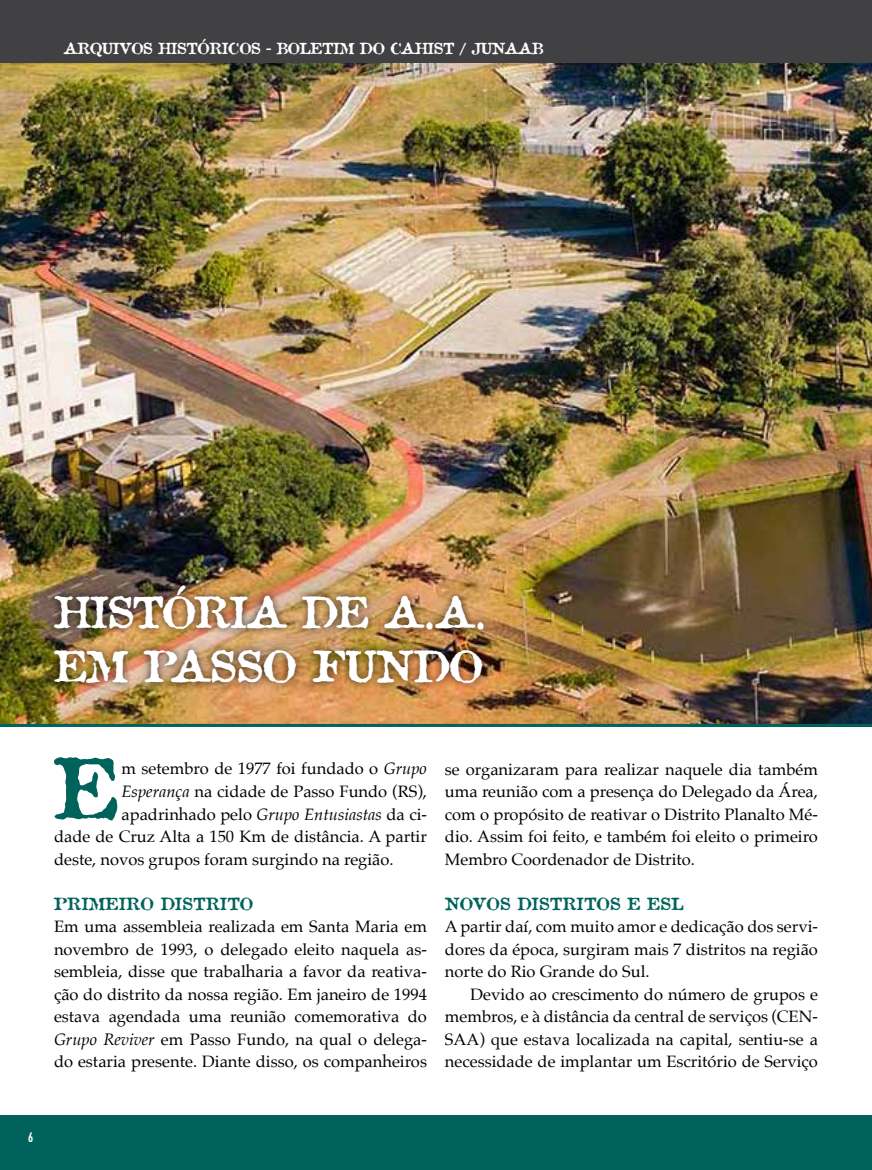
<style>
.page{position:relative;width:872px;height:1170px;background:#fff}
.page>*{position:absolute;margin:0;border:0;box-sizing:border-box;transform-origin:0 0}
.t1{font:82.5px "Attic";color:#00635b}
.t2{font:42px/54px "Attic";letter-spacing:-.025em;color:#fff}
.t3{font:16.5px/22.5px "Palatino";color:#000;text-align:justify}
.t4{font:16.5px "Attic";color:#00635b}
.t5{font:15px "Attic";letter-spacing:-.03em;color:#fff}
.t6{font:13.5px "DIN Engschrift Std";color:#fff}
.s1{font-style:italic}
</style>
<div class="page">
<img style="left:0;top:63px;width:872px;height:660px">
<div style="left:0;top:1115px;width:872px;height:54px;background:#00635b"></div>
<div style="left:0;top:0;width:872px;height:63px;background:#414042"></div>
<div style="left:46px;top:577px;width:445px;height:114px;background:#000;opacity:.75"></div>
<hr style="left:0;top:723px;width:872px;height:3px;background:#00635b">
<p class="t5" style="left:64px;top:38px;width:481px">ARQUIVOS HISTÓRICOS - BOLETIM DO CAHIST / JUNAAB</p>
<h2 class="t2" style="left:54px;top:585px;width:433px">HISTÓRIA DE A.A.<br>EM PASSO FUNDO</h2>
<h1 class="t1" style="left:54px;top:734px;width:67px">E</h1>
<p class="t3" style="left:121px;top:757px;width:307px">m setembro de 1977 foi fundado o <span class="s1">Grupo</span></p>
<p class="t3" style="left:121px;top:780px;width:307px"><span class="s1">Esperança</span> na cidade de Passo Fundo (RS),</p>
<p class="t3" style="left:121px;top:802px;width:307px">apadrinhado pelo <span class="s1">Grupo Entusiastas</span> da ci-</p>
<p class="t3" style="left:54px;top:825px;width:374px">dade de Cruz Alta a 150 Km de distância. A partir</p>
<p class="t3" style="left:54px;top:847px;width:341px">deste, novos grupos foram surgindo na região.</p>
<p class="t4" style="left:54px;top:892px;width:201px">PRIMEIRO DISTRITO</p>
<p class="t3" style="left:54px;top:915px;width:374px">Em uma assembleia realizada em Santa Maria em novembro de 1993, o delegado eleito naquela as&shy;sembleia, disse que trabalharia a favor da reativa&shy;ção do distrito da nossa região. Em janeiro de 1994 estava agendada uma reunião comemorativa do <span class="s1">Grupo Reviver</span> em Passo Fundo, na qual o delega&shy;do estaria presente. Diante disso, os companheiros</p>
<p class="t3" style="left:445px;top:757px;width:374px">se organizaram para realizar naquele dia também uma reunião com a presença do Delegado da Área, com o propósito de reativar o Distrito Planalto Mé&shy;dio. Assim foi feito, e também foi eleito o primeiro Membro Coordenador de Distrito.</p>
<p class="t4" style="left:445px;top:892px;width:240px">NOVOS DISTRITOS E ESL</p>
<p class="t3" style="left:445px;top:915px;width:374px">A partir daí, com muito amor e dedicação dos servi&shy;dores da época, surgiram mais 7 distritos na região norte do Rio Grande do Sul.</p>
<p class="t3" style="left:445px;top:982px;width:374px;text-indent:26px">Devido ao crescimento do número de grupos e membros, e à distância da central de serviços (CEN-SAA) que estava localizada na capital, sentiu-se a necessidade de implantar um Escritório de Serviço</p>
<p class="t6" style="left:28px;top:1128px;width:7px">6</p>
</div>
